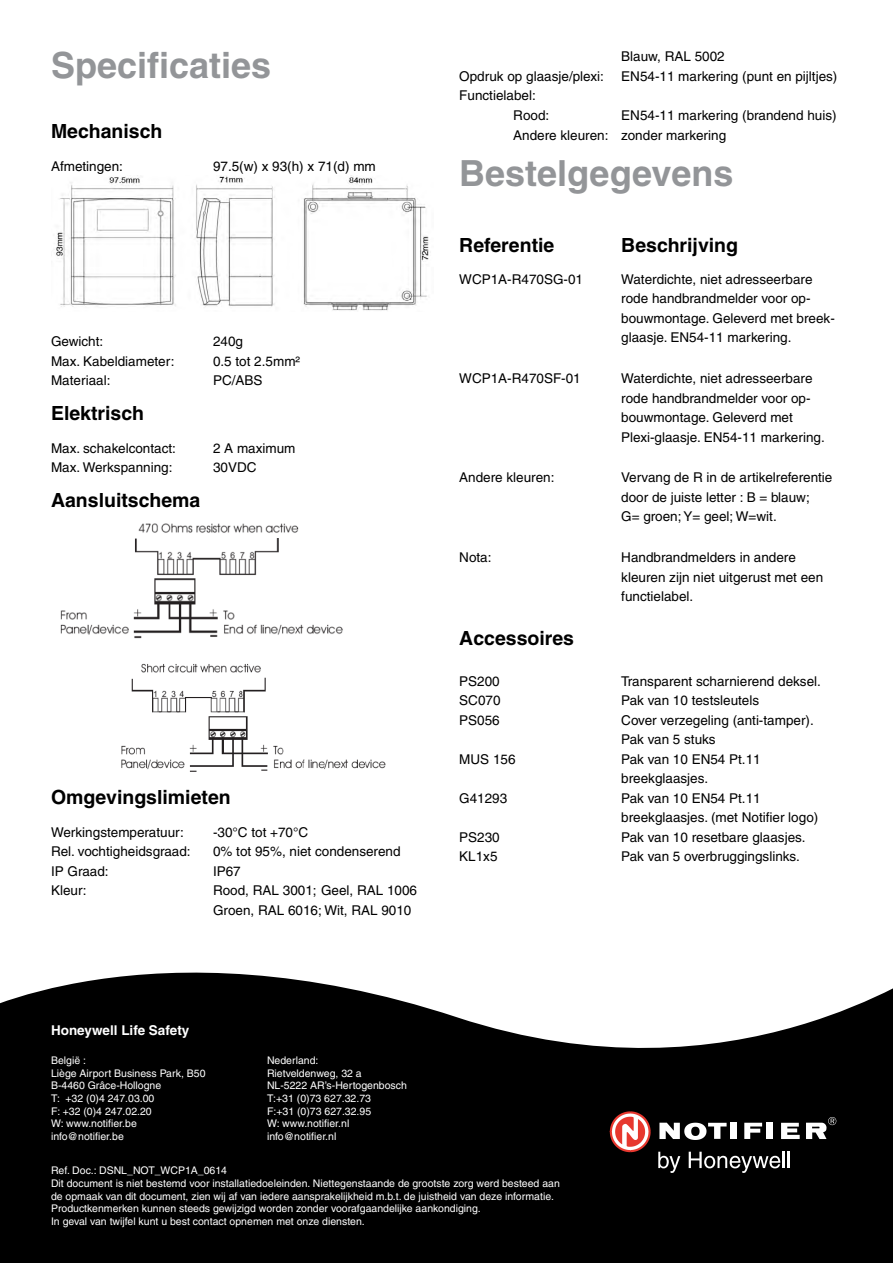
<style>
.page{position:relative;width:893px;height:1263px;background:#fff}
.page>*{position:absolute;margin:0;border:0;box-sizing:border-box;transform-origin:0 0}
.t1{font:700 36px "Helvetica";color:#939598}
.t2{font:700 19.5px "Helvetica";color:#000}
.t3{font:13.5px/19.5px "Helvetica";color:#000}
.t4{font:700 13.5px "Helvetica";color:#fff}
.t5{font:10.5px/12.6px "Helvetica";color:#fff}
.t6{font:10.5px/19.5px "Times New Roman";color:#fff}
</style>
<div class="page">
<svg style="left:0;top:972px;width:893px;height:291px;background:#202020"></svg>
<div style="left:730px;top:1123px;width:7px;height:16px;background:#fff"></div>
<svg style="left:744px;top:1123px;width:18px;height:16px"></svg>
<div style="left:767px;top:1122px;width:6px;height:17px;background:#fff"></div>
<svg style="left:781px;top:1123px;width:19px;height:16px"></svg>
<svg style="left:659px;top:1123px;width:68px;height:17px"></svg>
<svg style="left:610px;top:1111px;width:41px;height:41px"></svg>
<svg style="left:806px;top:1117px;width:30px;height:22px"></svg>
<svg style="left:658px;top:1152px;width:22px;height:21px"></svg>
<svg style="left:689px;top:1152px;width:101px;height:21px"></svg>
<img style="left:60px;top:523px;width:326px;height:249px">
<img style="left:54px;top:176px;width:375px;height:135px">
<h1 class="t1" style="left:51px;top:43px;width:222px">Specificaties</h1>
<h2 class="t2" style="left:51px;top:120px;width:113px">Mechanisch</h2>
<p class="t3" style="left:51px;top:156px;width:74px">Afmetingen:</p>
<p class="t3" style="left:213px;top:156px;width:164px">97.5(w) x 93(h) x 71(d) mm</p>
<p class="t3" style="left:51px;top:332px;width:54px">Gewicht:</p>
<p class="t3" style="left:213px;top:332px;width:32px">240g</p>
<p class="t3" style="left:51px;top:351px;width:125px">Max. Kabeldiameter:</p>
<p class="t3" style="left:213px;top:351px;width:89px">0.5 tot 2.5mm²</p>
<p class="t3" style="left:51px;top:371px;width:61px">Materiaal:</p>
<p class="t3" style="left:213px;top:371px;width:51px">PC/ABS</p>
<h2 class="t2" style="left:51px;top:402px;width:95px">Elektrisch</h2>
<p class="t3" style="left:51px;top:438px;width:126px">Max. schakelcontact:</p>
<p class="t3" style="left:213px;top:438px;width:84px">2 A maximum</p>
<p class="t3" style="left:51px;top:458px;width:123px">Max. Werkspanning:</p>
<p class="t3" style="left:213px;top:458px;width:45px">30VDC</p>
<h2 class="t2" style="left:51px;top:489px;width:151px">Aansluitschema</h2>
<h2 class="t2" style="left:51px;top:785px;width:181px">Omgevingslimieten</h2>
<p class="t3" style="left:51px;top:822px;width:134px">Werkingstemperatuur:</p>
<p class="t3" style="left:213px;top:822px;width:97px">-30°C tot +70°C</p>
<p class="t3" style="left:51px;top:841px;width:141px">Rel. vochtigheidsgraad:</p>
<p class="t3" style="left:213px;top:841px;width:189px">0% tot 95%, niet condenserend</p>
<p class="t3" style="left:51px;top:861px;width:59px">IP Graad:</p>
<p class="t3" style="left:213px;top:861px;width:29px">IP67</p>
<p class="t3" style="left:51px;top:880px;width:37px">Kleur:</p>
<p class="t3" style="left:213px;top:880px;width:206px">Rood, RAL 3001; Geel, RAL 1006<br>Groen, RAL 6016; Wit, RAL 9010</p>
<p class="t3" style="left:621px;top:47px;width:105px">Blauw, RAL 5002</p>
<p class="t3" style="left:459px;top:66px;width:146px">Opdruk op glaasje/plexi:</p>
<p class="t3" style="left:621px;top:66px;width:218px">EN54-11 markering (punt en pijltjes)</p>
<p class="t3" style="left:513px;top:86px;width:38px;text-indent:-54px">Functielabel:<br>Rood:</p>
<p class="t3" style="left:513px;top:105px;width:325px;text-indent:108px">EN54-11 markering (brandend huis)<br>Andere kleuren: zonder markering</p>
<h1 class="t1" style="left:459px;top:151px;width:276px">Bestelgegevens</h1>
<h2 class="t2" style="left:459px;top:233px;width:97px">Referentie</h2>
<h2 class="t2" style="left:621px;top:233px;width:118px">Beschrijving</h2>
<p class="t3" style="left:459px;top:269px;width:125px">WCP1A-R470SG-01</p>
<p class="t3" style="left:621px;top:269px;width:215px">Waterdichte, niet adresseerbare rode handbrandmelder voor op&shy;bouwmontage. Geleverd met breek&shy;glaasje. EN54-11 markering.</p>
<p class="t3" style="left:459px;top:369px;width:123px">WCP1A-R470SF-01</p>
<p class="t3" style="left:621px;top:369px;width:205px">Waterdichte, niet adresseerbare rode handbrandmelder voor op&shy;bouwmontage. Geleverd met<br>Plexi-glaasje. EN54-11 markering.</p>
<p class="t3" style="left:459px;top:468px;width:97px">Andere kleuren:</p>
<p class="t3" style="left:621px;top:468px;width:213px">Vervang de R in de artikelreferentie door de juiste letter : B = blauw;<br>G= groen; Y= geel; W=wit.</p>
<p class="t3" style="left:459px;top:548px;width:34px">Nota:</p>
<p class="t3" style="left:621px;top:548px;width:204px">Handbrandmelders in andere kleuren zijn niet uitgerust met een functielabel.</p>
<h2 class="t2" style="left:459px;top:626px;width:116px">Accessoires</h2>
<p class="t3" style="left:459px;top:671px;width:42px">PS200</p>
<p class="t3" style="left:621px;top:671px;width:201px">Transparent scharnierend deksel.</p>
<p class="t3" style="left:459px;top:691px;width:43px">SC070</p>
<p class="t3" style="left:621px;top:691px;width:139px">Pak van 10 testsleutels</p>
<p class="t3" style="left:459px;top:710px;width:42px">PS056</p>
<p class="t3" style="left:621px;top:710px;width:194px">Cover verzegeling (anti-tamper).<br>Pak van 5 stuks</p>
<p class="t3" style="left:459px;top:749px;width:58px">MUS 156</p>
<p class="t3" style="left:621px;top:749px;width:141px">Pak van 10 EN54 Pt.11 breekglaasjes.</p>
<p class="t3" style="left:459px;top:788px;width:50px">G41293</p>
<p class="t3" style="left:621px;top:788px;width:199px">Pak van 10 EN54 Pt.11 breekglaasjes. (met Notifier logo)</p>
<p class="t3" style="left:459px;top:827px;width:42px">PS230</p>
<p class="t3" style="left:621px;top:827px;width:186px">Pak van 10 resetbare glaasjes.</p>
<p class="t3" style="left:459px;top:847px;width:40px">KL1x5</p>
<p class="t3" style="left:621px;top:847px;width:180px">Pak van 5 overbruggingslinks.</p>
<p class="t4" style="left:51px;top:1022px;width:140px">Honeywell Life Safety</p>
<p class="t5" style="left:51px;top:1054px;width:37px">België :</p>
<p class="t5" style="left:267px;top:1054px;width:53px">Nederland:</p>
<p class="t5" style="left:51px;top:1067px;width:156px">Liège Airport Business Park, B50</p>
<p class="t5" style="left:267px;top:1067px;width:96px">Rietveldenweg, 32 a</p>
<p class="t5" style="left:51px;top:1079px;width:112px">B-4460 Grâce-Hollogne</p>
<p class="t5" style="left:267px;top:1079px;width:141px">NL-5222 AR’s-Hertogenbosch</p>
<p class="t5" style="left:51px;top:1092px;width:105px">T: +32 (0)4 247.03.00</p>
<p class="t5" style="left:267px;top:1092px;width:105px">T:+31 (0)73 627.32.73</p>
<p class="t5" style="left:51px;top:1104px;width:102px">F: +32 (0)4 247.02.20</p>
<p class="t5" style="left:267px;top:1104px;width:106px">F:+31 (0)73 627.32.95</p>
<p class="t5" style="left:51px;top:1117px;width:87px">W: www.notifier.be</p>
<p class="t5" style="left:267px;top:1117px;width:84px">W: www.notifier.nl</p>
<p class="t5" style="left:51px;top:1130px;width:74px">info@notifier.be</p>
<p class="t5" style="left:267px;top:1130px;width:71px">info@notifier.nl</p>
<p class="t5" style="left:51px;top:1164px;width:510px">Ref. Doc.: DSNL_NOT_WCP1A_0614<br>Dit document is niet bestemd voor installatiedoeleinden. Niettegenstaande de grootste zorg werd besteed aan de opmaak van dit document, zien wij af van iedere aansprakelijkheid m.b.t. de juistheid van deze informatie.<br>Productkenmerken kunnen steeds gewijzigd worden zonder voorafgaandelijke aankondiging.<br>In geval van twijfel kunt u best contact opnemen met onze diensten.</p>
<p class="t6" style="left:51px;top:1166px;width:194px">Datum: 31/07/2009<br>Doc. nummer: PRNNL_NOT_B501AP_0109</p>
</div>
